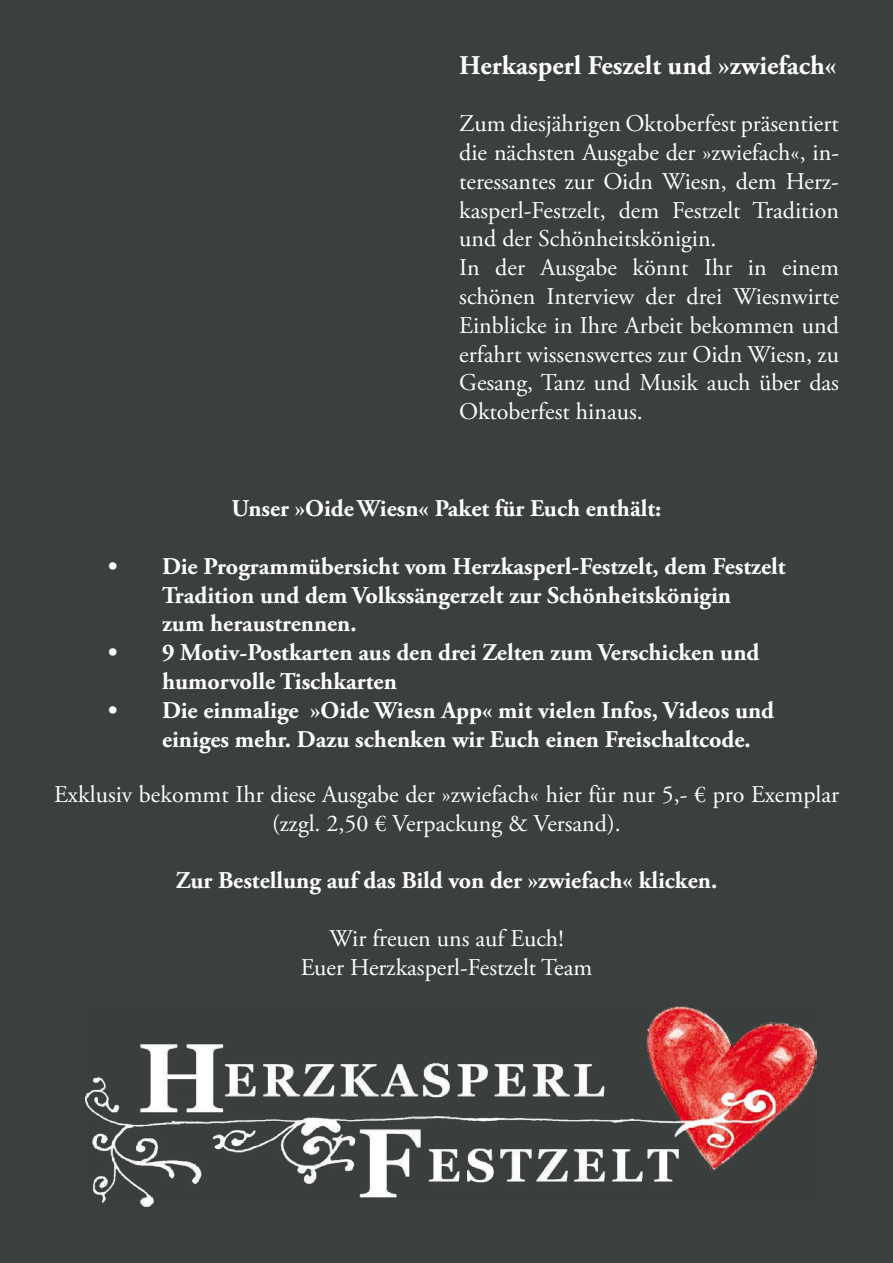
<style>
.page{position:relative;width:893px;height:1263px;background:#3b403e}
.page>*{position:absolute;margin:0;border:0;box-sizing:border-box;transform-origin:0 0}
.t1{font:700 27px "Adobe Garamond Pro";color:#fff}
.t2{font:24px/28.8px "Adobe Garamond Pro";color:#fff;text-align:center}
.t3{font:700 24px/28.8px "Adobe Garamond Pro";color:#fff}
</style>
<div class="page">
<img style="left:85px;top:1007px;width:732px;height:199px">
<p class="t1" style="left:459px;top:49px;width:379px">Herkasperl Feszelt und »zwiefach«</p>
<p class="t2" style="left:459px;top:110px;width:381px;text-align:left">Zum diesjährigen Oktoberfest präsentiert die nächsten Ausgabe der »zwiefach«, in&shy;teressantes zur Oidn Wiesn, dem Herz&shy;kasperl-Festzelt, dem Festzelt Tradition und der Schönheitskönigin.<br>In der Ausgabe könnt Ihr in einem schönen Interview der drei Wiesnwirte Einblicke in Ihre Arbeit bekommen und erfahrt wissenswertes zur Oidn Wiesn, zu Gesang, Tanz und Musik auch über das Oktoberfest hinaus.</p>
<p class="t3" style="left:232px;top:495px;width:431px">Unser »OideWiesn« Paket für Euch enthält:</p>
<p class="t3" style="left:162px;top:552px;width:625px;text-indent:-54px">• Die Programmübersicht vom Herzkasperl-Festzelt, dem Festzelt<br>Tradition und dem Volkssängerzelt zur Schönheitskönigin<br>zum heraustrennen.</p>
<p class="t3" style="left:162px;top:639px;width:599px;text-indent:-54px">• 9 Motiv-Postkarten aus den drei Zelten zum Verschicken und humorvolle Tischkarten</p>
<p class="t3" style="left:162px;top:696px;width:614px;text-indent:-54px">• Die einmalige »Oide Wiesn App« mit vielen Infos, Videos und einiges mehr. Dazu schenken wir Euch einen Freischaltcode.</p>
<p class="t2" style="left:54px;top:781px;width:787px">Exklusiv bekommt Ihr diese Ausgabe der »zwiefach« hier für nur 5,- € pro Exemplar (zzgl. 2,50 € Verpackung &amp; Versand).</p>
<p class="t3" style="left:176px;top:867px;width:543px">Zur Bestellung auf das Bild von der »zwiefach« klicken.</p>
<p class="t2" style="left:301px;top:925px;width:293px">Wir freuen uns auf Euch!<br>Euer Herzkasperl-Festzelt Team</p>
</div>
